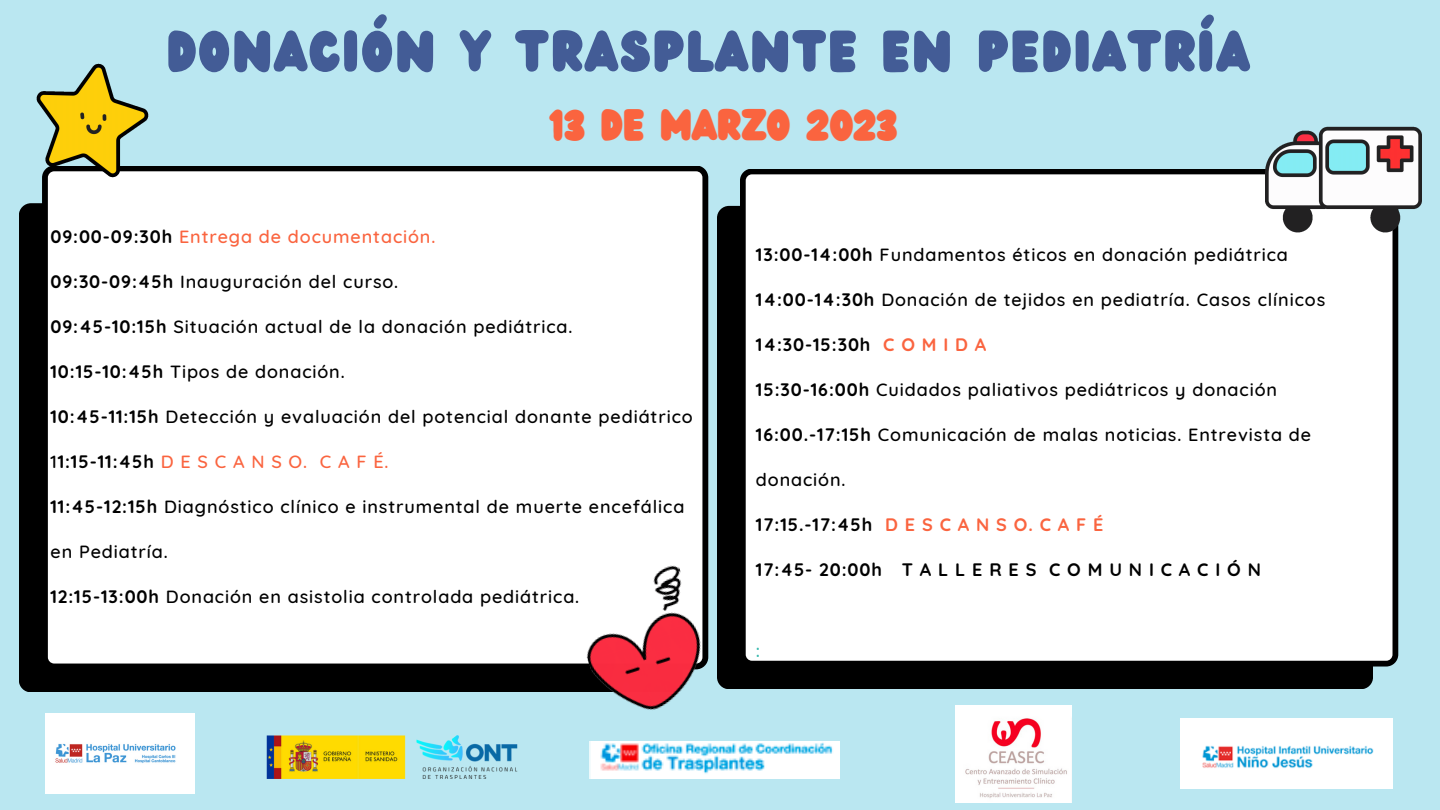
<style>
.page{position:relative;width:1440px;height:810px;background:#bae7f1}
.page>*{position:absolute;margin:0;border:0;box-sizing:border-box;transform-origin:0 0}
.t1{font:50.4px "Wedges";letter-spacing:.045em;color:#435c96}
.t2{font:38.3px "Wedges";color:#fa643f}
.t3{font:500 18px "Quicksand";letter-spacing:.05em;color:#000}
.t4{font:700 18px "Quicksand";letter-spacing:.38em;color:#000}
.t5{font:500 18px "Quicksand";letter-spacing:.05em;color:#fa643f}
.t6{font:500 18px "Quicksand";color:#35b8ad}
.s1{font-weight:700;color:#000}
.s2{font-weight:700}
.s3{color:#000}
.s4{color:#fa643f}
</style>
<div class="page">
<div style="left:717px;top:206px;width:656px;height:483px;background:#000"></div>
<div style="left:740px;top:169px;width:658px;height:498px;background:#fff"></div>
<img style="left:1266px;top:126px;width:156px;height:108px">
<div style="left:19px;top:203px;width:549px;height:489px;background:#000"></div>
<div style="left:42px;top:166px;width:666px;height:503px;background:#fff"></div>
<img style="left:36px;top:63px;width:118px;height:127px">
<img style="left:568px;top:562px;width:152px;height:148px">
<img style="left:45px;top:714px;width:149px;height:80px">
<img style="left:1180px;top:719px;width:212px;height:69px">
<img style="left:589px;top:742px;width:251px;height:37px">
<img style="left:955px;top:705px;width:116px;height:97px">
<img style="left:267px;top:735px;width:250px;height:44px">
<h1 class="t1" style="left:167px;top:14px;width:1084px">DONACIÓN Y TRASPLANTE EN PEDIATRÍA</h1>
<h2 class="t2" style="left:549px;top:97px;width:350px">13 DE MARZO 2023</h2>
<p class="t5" style="left:51px;top:225px;width:386px"><span class="s1">09:00-09:30h</span> Entrega de documentación.</p>
<p class="t3" style="left:51px;top:270px;width:349px"><span class="s2">09:30-09:45h</span> Inauguración del curso.</p>
<p class="t3" style="left:51px;top:315px;width:524px"><span class="s2">09:45-10:15h</span> Situación actual de la donación pediátrica.</p>
<p class="t3" style="left:51px;top:360px;width:296px"><span class="s2">10:15-10:45h</span> Tipos de donación.</p>
<p class="t3" style="left:51px;top:405px;width:644px"><span class="s2">10:45-11:15h</span> Detección y evaluación del potencial donante pediátrico</p>
<p class="t5" style="left:51px;top:450px;width:340px"><span class="s3">1</span><span class="s1">1:15-11:45h</span> D E S C A N S O. C A F É.</p>
<p class="t3" style="left:51px;top:495px;width:635px"><span class="s2">11:45-12:15h</span> Diagnóstico clínico e instrumental de muerte encefálica</p>
<p class="t3" style="left:51px;top:540px;width:119px">en Pediatría.</p>
<p class="t3" style="left:51px;top:585px;width:530px"><span class="s2">12:15-13:00h</span> Donación en asistolia controlada pediátrica.</p>
<p class="t3" style="left:756px;top:243px;width:534px"><span class="s2">13:00-14:00h</span> Fundamentos éticos en donación pediátrica</p>
<p class="t3" style="left:756px;top:288px;width:571px"><span class="s2">14:00-14:30h</span> Donación de tejidos en pediatría. Casos clínicos</p>
<p class="t4" style="left:756px;top:333px;width:232px">14:30-15:30h <span class="s4">C O M I D A</span></p>
<p class="t3" style="left:756px;top:378px;width:523px"><span class="s2">15:30-16:00h</span> Cuidados paliativos pediátricos y donación</p>
<p class="t3" style="left:756px;top:423px;width:557px"><span class="s2">16:00.-17:15h</span> Comunicación de malas noticias. Entrevista de</p>
<p class="t3" style="left:756px;top:468px;width:91px">donación.</p>
<p class="t4" style="left:756px;top:513px;width:349px">17:15.-17:45h <span class="s4">D E S C A N S O. C A F É</span></p>
<p class="t4" style="left:756px;top:558px;width:506px">17:45-20:00h TALLERES COMUNICACIÓN</p>
<p class="t6" style="left:756px;top:639px;width:6px">:</p>
</div>
